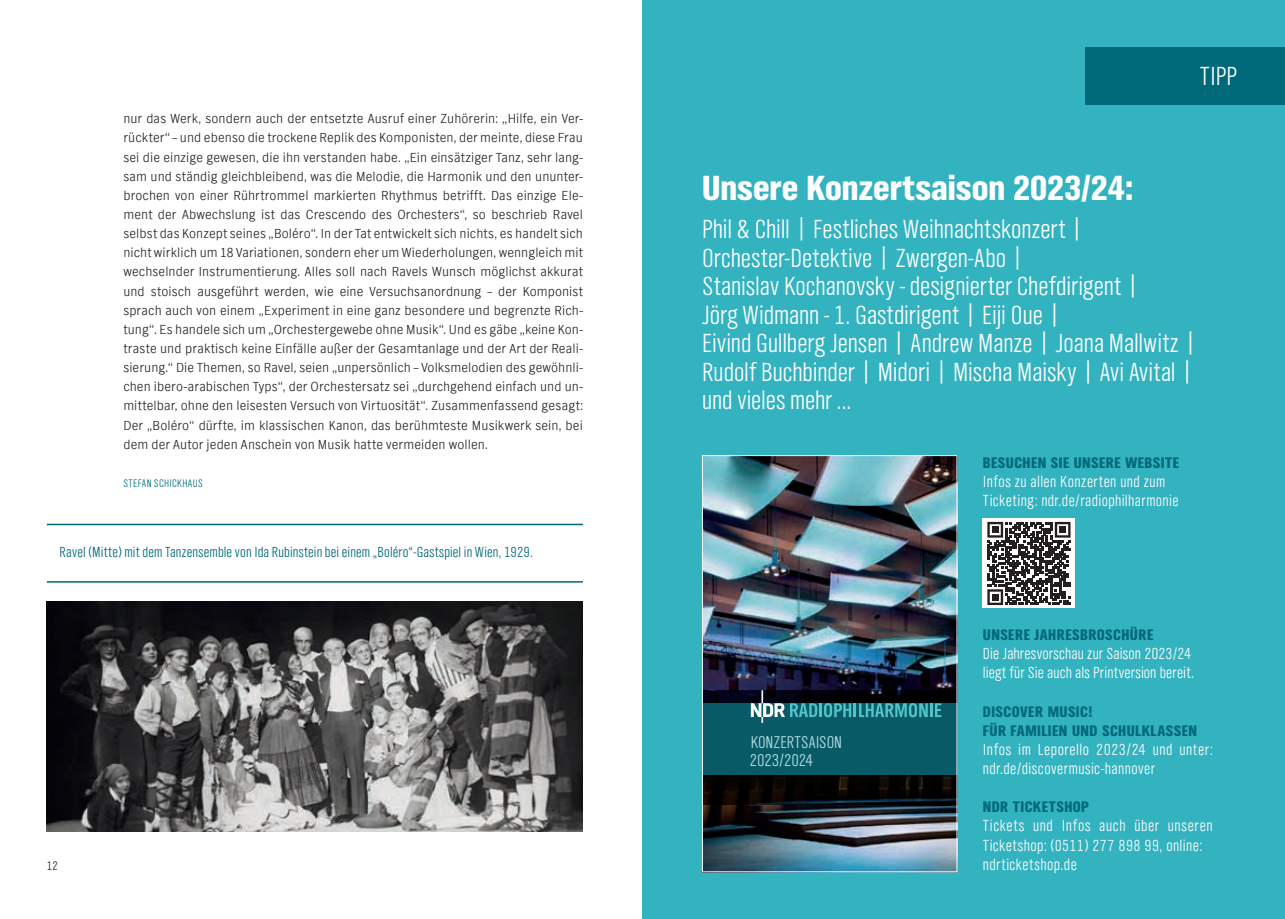
<style>
.page{position:relative;width:1285px;height:919px;background:#fff}
.page>*{position:absolute;margin:0;border:0;box-sizing:border-box;transform-origin:0 0}
.t1{font:900 36px "NDR Sans Cond";color:#fff}
.t2{font:300 27px/28.5px "NDR Sans Cond";color:#fff}
.t3{font:300 17.55px/17.9px "NDR Sans Cond";letter-spacing:-.005em;color:#bae2e7}
.t4{font:300 16.5px/19px "NDR Sans Cond";letter-spacing:.025em;color:#fff}
.t5{font:300 16.5px/19px "NDR Sans Cond";letter-spacing:.005em;color:#fff}
.t6{font:900 15.75px/19px "NDR Sans Cond";letter-spacing:.03em;color:#006979}
.t7{font:300 15px "NDR Sans Cond";letter-spacing:.005em;color:#006979}
.t8{font:300 13.5px/19.2px "NDR Sans";letter-spacing:.01em;color:#231f20;text-align:justify}
.t9{font:300 12.75px "NDR Sans Cond";color:#231f20}
.t10{font:300 11.25px "NDR Sans Cond";letter-spacing:.035em;color:#006979}
</style>
<div class="page">
<div style="left:642px;top:0;width:642px;height:918px;background:#33b2bf"></div>
<img style="left:704px;top:804px;width:251px;height:66px">
<img style="left:704px;top:457px;width:251px;height:233px">
<svg style="left:704px;top:690px;width:251px;height:13px;background:#02020b"></svg>
<svg style="left:704px;top:774px;width:251px;height:30px;background:#070909"></svg>
<div style="left:702px;top:703px;width:255px;height:71px;background:#075a66"></div>
<svg style="left:750px;top:690px;width:101px;height:32px"></svg>
<hr style="left:853px;top:703px;width:3px;height:14px;background:#50c3ca">
<svg style="left:859px;top:703px;width:68px;height:14px"></svg>
<hr style="left:929px;top:703px;width:3px;height:14px;background:#50c3ca">
<svg style="left:935px;top:703px;width:6px;height:14px"></svg>
<div style="left:702px;top:455px;width:255px;height:417px;border:1px solid #fff"></div>
<img style="left:47px;top:601px;width:536px;height:230px">
<hr style="left:47px;top:523px;width:536px;height:2px;background:#006979">
<hr style="left:47px;top:581px;width:536px;height:1px;background:#006979">
<div style="left:1084px;top:47px;width:200px;height:57px;background:#006979"></div>
<div style="left:982px;top:519px;width:92px;height:89px;background:#fff"></div>
<svg style="left:987px;top:522px;width:83px;height:83px"></svg>
<div style="left:991px;top:526px;width:7px;height:7px;background:#231f20"></div>
<div style="left:1059px;top:526px;width:6px;height:7px;background:#231f20"></div>
<div style="left:991px;top:593px;width:7px;height:7px;background:#231f20"></div>
<p class="t8" style="left:123px;top:109px;width:461px">nur das Werk, sondern auch der entsetzte Ausruf einer Zuhörerin: „Hilfe, ein Ver&shy;rückter“ – und ebenso die trockene Replik des Komponisten, der meinte, diese Frau sei die einzige gewesen, die ihn verstanden habe. „Ein einsätziger Tanz, sehr lang&shy;sam und ständig gleichbleibend, was die Melodie, die Harmonik und den ununter&shy;brochen von einer Rührtrommel markierten Rhythmus betrifft. Das einzige Ele&shy;ment der Abwechslung ist das Crescendo des Orchesters“, so beschrieb Ravel selbst das Konzept seines „Boléro“. In der Tat entwickelt sich nichts, es handelt sich nicht wirklich um 18 Variationen, sondern eher um Wiederholungen, wenngleich mit wechselnder Instrumentierung. Alles soll nach Ravels Wunsch möglichst akkurat und stoisch ausgeführt werden, wie eine Versuchsanordnung – der Komponist sprach auch von einem „Experiment in eine ganz besondere und begrenzte Rich&shy;tung“. Es handele sich um „Orchestergewebe ohne Musik“. Und es gäbe „keine Kon&shy;traste und praktisch keine Einfälle außer der Gesamtanlage und der Art der Reali&shy;sierung.“ Die Themen, so Ravel, seien „unpersönlich – Volksmelodien des gewöhnli&shy;chen ibero-arabischen Typs“, der Orchestersatz sei „durchgehend einfach und un&shy;mittelbar, ohne den leisesten Versuch von Virtuosität“. Zusammenfassend gesagt:<br>Der „Boléro“ dürfte, im klassischen Kanon, das berühmteste Musikwerk sein, bei dem der Autor jeden Anschein von Musik hatte vermeiden wollen.</p>
<p class="t10" style="left:123px;top:476px;width:81px">STEFAN SCHICKHAUS</p>
<p class="t7" style="left:60px;top:543px;width:474px">Ravel (Mitte) mit dem Tanzensemble von Ida Rubinstein bei einem „Boléro“-Gastspiel in Wien, 1929.</p>
<p class="t9" style="left:47px;top:857px;width:13px">12</p>
<h2 class="t2" style="left:1199px;top:61px;width:38px">TIPP</h2>
<h1 class="t1" style="left:702px;top:165px;width:432px">Unsere Konzertsaison 2023/24:</h1>
<p class="t2" style="left:702px;top:214px;width:496px">Phil &amp; Chill | Festliches Weihnachtskonzert | Orchester-Detektive | Zwergen-Abo |<br>Stanislav Kochanovsky - designierter Chefdirigent |<br>Jörg Widmann - 1. Gastdirigent | Eiji Oue |<br>Eivind Gullberg Jensen | Andrew Manze | Joana Mallwitz | Rudolf Buchbinder | Midori | Mischa Maisky | Avi Avital | und vieles mehr ...</p>
<p class="t6" style="left:982px;top:453px;width:197px">BESUCHEN SIE UNSERE WEBSITE</p>
<p class="t4" style="left:982px;top:471px;width:197px">Infos zu allen Konzerten und zum<br>Ticketing: ndr.de/radiophilharmonie</p>
<p class="t3" style="left:749px;top:733px;width:94px">KONZERTSAISON<br>2023/2024</p>
<p class="t6" style="left:982px;top:625px;width:172px">UNSERE JAHRESBROSCHÜRE</p>
<p class="t5" style="left:982px;top:644px;width:212px">Die Jahresvorschau zur Saison 2023/24 liegt für Sie auch als Printversion bereit.</p>
<p class="t6" style="left:982px;top:701px;width:216px">DISCOVER MUSIC!<br>FÜR FAMILIEN UND SCHULKLASSEN</p>
<p class="t4" style="left:982px;top:739px;width:231px">Infos im Leporello 2023/24 und unter: ndr.de/discovermusic-hannover</p>
<p class="t6" style="left:982px;top:797px;width:108px">NDR TICKETSHOP</p>
<p class="t4" style="left:982px;top:816px;width:231px">Tickets und Infos auch über unseren<br>Ticketshop: (0511) 277 898 99, online: ndrticketshop.de</p>
</div>
